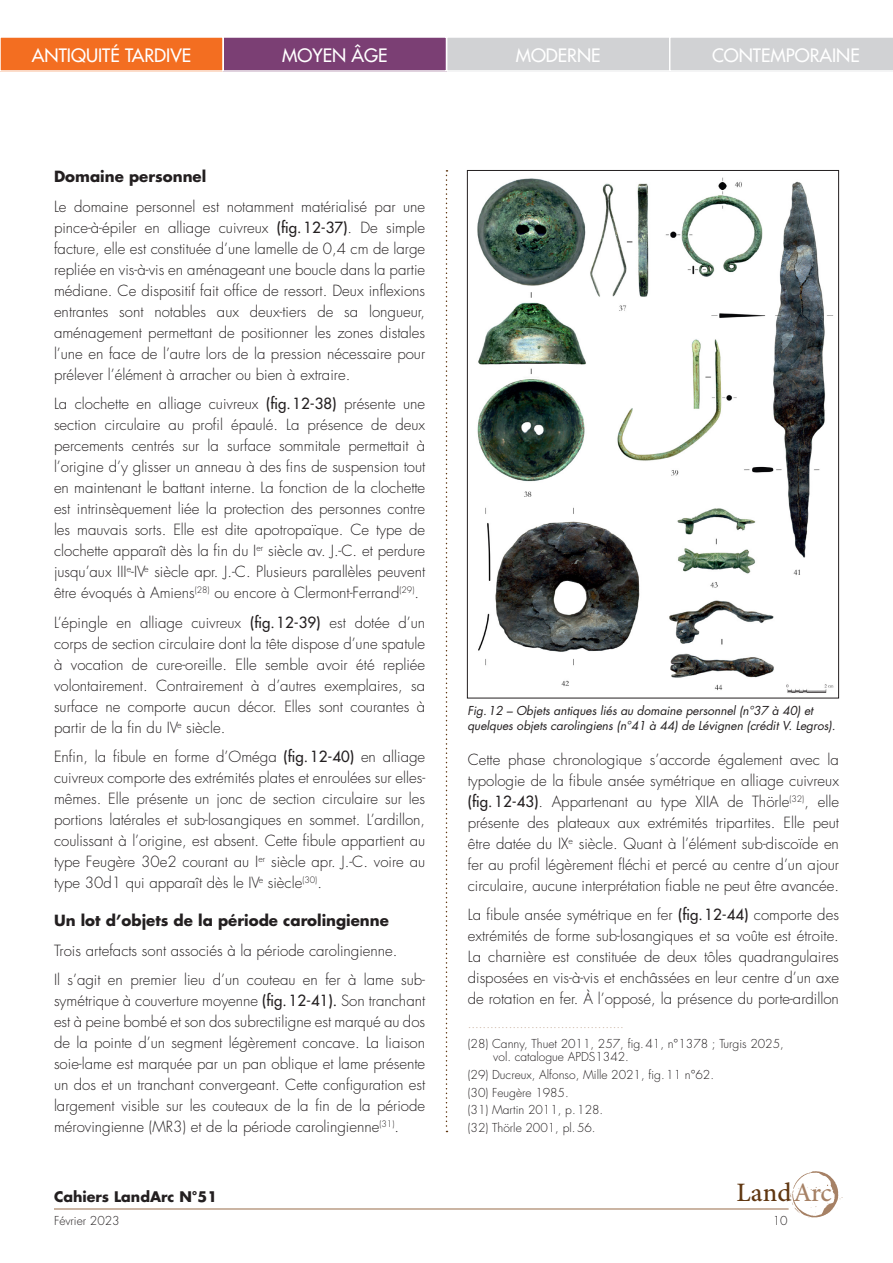
<style>
.page{position:relative;width:893px;height:1263px;background:#fff}
.page>*{position:absolute;margin:0;border:0;box-sizing:border-box;transform-origin:0 0}
.t1{font:500 26.55px "Minion Pro";color:#603711}
.t2{font:18px "Futura";color:#fff}
.t3{font:300 15px/21px "Futura";color:#231f20;text-align:justify}
.t4{font:700 15px "Futura";color:#231f20}
.t5{font:700 14.25px "Futura";color:#231f20}
.t6{font:300 12px/13.5px "Futura";color:#231f20}
.t7{font:italic 12px/15px "Futura";letter-spacing:-.005em;color:#231f20}
.t8{font:300 12px "Futura";color:#ba9d86}
.s1{font-weight:400}
.s2{color:#a68165}
</style>
<div class="page">
<svg style="left:790px;top:1171px;width:53px;height:46px"></svg>
<hr style="left:54px;top:1208px;width:735px;height:2px;background:#ba9d86">
<svg style="left:446px;top:170px;width:1px;height:962px"></svg>
<div style="left:446px;top:37px;width:224px;height:34px;background:#d1d2d4"></div>
<div style="left:446px;top:36px;width:224px;height:36px;border:2px solid #fff"></div>
<svg style="left:669px;top:36px;width:224px;height:36px;background:#d5d6d8"></svg>
<div style="left:0;top:37px;width:223px;height:34px;background:#f36e21"></div>
<div style="left:0;top:36px;width:224px;height:36px;border:2px solid #fff"></div>
<div style="left:223px;top:37px;width:223px;height:34px;background:#7b3f74"></div>
<div style="left:222px;top:36px;width:225px;height:36px;border:2px solid #fff"></div>
<img style="left:477px;top:177px;width:357px;height:516px">
<p class="t2" style="left:32px;top:45px;width:161px">ANTIQUITÉ TARDIVE</p>
<p class="t2" style="left:282px;top:45px;width:107px">MOYEN ÂGE</p>
<p class="t4" style="left:54px;top:166px;width:154px">Domaine personnel</p>
<p class="t3" style="left:54px;top:196px;width:373px">Le domaine personnel est notamment matérialisé par une pince-à-épiler en alliage cuivreux <span class="s1">(fig.12-37)</span>. De simple facture, elle est constituée d’une lamelle de 0,4 cm de large repliée en vis-à-vis en aménageant une boucle dans la partie médiane. Ce dispositif fait office de ressort. Deux inflexions entrantes sont notables aux deux-tiers de sa longueur, aménagement permettant de positionner les zones distales l’une en face de l’autre lors de la pression nécessaire pour prélever l’élément à arracher ou bien à extraire.</p>
<p class="t3" style="left:54px;top:394px;width:373px">La clochette en alliage cuivreux <span class="s1">(fig.12-38)</span> présente une section circulaire au profil épaulé. La présence de deux percements centrés sur la surface sommitale permettait à l’origine d’y glisser un anneau à des fins de suspension tout en maintenant le battant interne. La fonction de la clochette est intrinsèquement liée la protection des personnes contre les mauvais sorts. Elle est dite apotropaïque. Ce type de clochette apparaît dès la fin du I<sup>er</sup> siècle av. J.-C. et perdure jusqu’aux III<sup>e</sup>-IV<sup>e</sup> siècle apr. J.-C. Plusieurs parallèles peuvent être évoqués à Amiens<sup>(28)</sup> ou encore à Clermont-Ferrand<sup>(29)</sup>.</p>
<p class="t3" style="left:54px;top:612px;width:373px">L’épingle en alliage cuivreux <span class="s1">(fig.12-39)</span> est dotée d’un corps de section circulaire dont la tête dispose d’une spatule à vocation de cure-oreille. Elle semble avoir été repliée volontairement. Contrairement à d’autres exemplaires, sa surface ne comporte aucun décor. Elles sont courantes à partir de la fin du IV<sup>e</sup> siècle.</p>
<p class="t3" style="left:54px;top:747px;width:373px">Enfin, la fibule en forme d’Oméga <span class="s1">(fig.12-40)</span> en alliage cuivreux comporte des extrémités plates et enroulées sur elles&shy;mêmes. Elle présente un jonc de section circulaire sur les portions latérales et sub-losangiques en sommet. L’ardillon, coulissant à l’origine, est absent. Cette fibule appartient au type Feugère 30e2 courant au I<sup>er</sup> siècle apr. J.-C. voire au type 30d1 qui apparaît dès le IV<sup>e</sup> siècle<sup>(30)</sup>.</p>
<p class="t4" style="left:54px;top:910px;width:336px">Un lot d’objets de la période carolingienne</p>
<p class="t3" style="left:54px;top:940px;width:345px">Trois artefacts sont associés à la période carolingienne.</p>
<p class="t3" style="left:54px;top:970px;width:373px">Il s’agit en premier lieu d’un couteau en fer à lame sub&shy;symétrique à couverture moyenne <span class="s1">(fig.12-41).</span> Son tranchant est à peine bombé et son dos subrectiligne est marqué au dos de la pointe d’un segment légèrement concave. La liaison soie-lame est marquée par un pan oblique et lame présente un dos et un tranchant convergeant. Cette configuration est largement visible sur les couteaux de la fin de la période mérovingienne (MR3) et de la période carolingienne<sup>(31)</sup>.</p>
<p class="t5" style="left:54px;top:1187px;width:165px">Cahiers LandArc N°51</p>
<p class="t6" style="left:54px;top:1214px;width:67px">Février 2023</p>
<p class="t2" style="left:516px;top:45px;width:86px">MODERNE</p>
<p class="t2" style="left:712px;top:45px;width:149px">CONTEMPORAINE</p>
<p class="t7" style="left:467px;top:704px;width:370px">Fig.12 – Objets antiques liés au domaine personnel (n°37 à 40) et quelques objets carolingiens (n°41 à 44) de Lévignen (crédit V. Legros).</p>
<p class="t3" style="left:468px;top:749px;width:373px">Cette phase chronologique s’accorde également avec la typologie de la fibule ansée symétrique en alliage cuivreux <span class="s1">(fig.12-43)</span>. Appartenant au type XIIA de Thörle<sup>(32)</sup>, elle présente des plateaux aux extrémités tripartites. Elle peut être datée du IX<sup>e</sup> siècle. Quant à l’élément sub-discoïde en fer au profil légèrement fléchi et percé au centre d’un ajour circulaire, aucune interprétation fiable ne peut être avancée.</p>
<p class="t3" style="left:468px;top:905px;width:373px">La fibule ansée symétrique en fer <span class="s1">(fig.12-44)</span> comporte des extrémités de forme sub-losangiques et sa voûte est étroite.<br>La charnière est constituée de deux tôles quadrangulaires disposées en vis-à-vis et enchâssées en leur centre d’un axe de rotation en fer. À l’opposé, la présence du porte-ardillon</p>
<p class="t8" style="left:468px;top:1016px;width:158px">..........................................</p>
<p class="t6" style="left:493px;top:1037px;width:292px;text-indent:-26px">(28) Canny, Thuet 2011, 257, fig.41, n°1378 ; Turgis 2025, vol. catalogue APDS1342.</p>
<p class="t6" style="left:468px;top:1068px;width:248px">(29) Ducreux, Alfonso, Mille 2021, fig.11 n°62.</p>
<p class="t6" style="left:468px;top:1086px;width:103px">(30) Feugère 1985.</p>
<p class="t6" style="left:468px;top:1103px;width:137px">(31) Martin 2011, p.128.</p>
<p class="t6" style="left:468px;top:1121px;width:129px">(32) Thörle 2001, pl.56.</p>
<p class="t1" style="left:737px;top:1175px;width:96px">Land<span class="s2">Arc</span></p>
<p class="t6" style="left:773px;top:1214px;width:16px">10</p>
</div>
